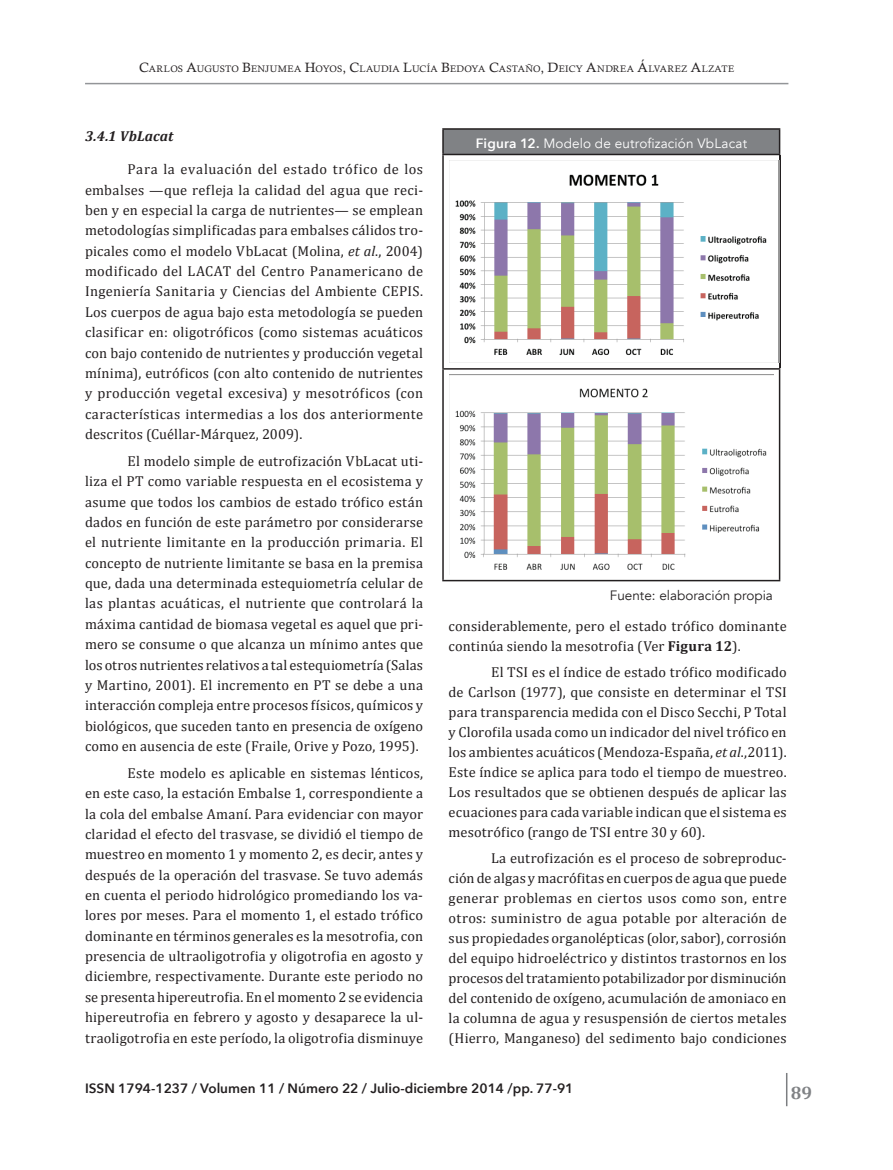
<style>
.page{position:relative;width:893px;height:1170px;background:#fff}
.page>*{position:absolute;margin:0;border:0;box-sizing:border-box;transform-origin:0 0}
.t1{font:700 18px "Cambria";color:#808285}
.t2{font:14.4px/20.4px "Cambria";letter-spacing:.01em;color:#231f20;text-align:justify}
.t3{font:italic 700 14.4px "Cambria";letter-spacing:.01em;color:#231f20}
.t4{font:600 13.5px "Avenir Next";color:#231f20}
.t5{font:13.5px "Avenir";letter-spacing:.01em;color:#fff}
.t6{font:13.5px "Avenir";color:#231f20}
.t7{font:9.45px "Calisto";letter-spacing:.015em;color:#231f20}
.s1{font-size:13.5px}
.s2{font-style:italic}
.s3{font-family:"Avenir Next";font-weight:600}
.s4{font-weight:700}
</style>
<div class="page">
<hr style="left:786px;top:1072px;width:1px;height:34px;background:#7c7e81">
<hr style="left:85px;top:83px;width:703px;height:1px;background:#939598">
<div style="left:443px;top:129px;width:337px;height:25px;background:#808285"></div>
<hr style="left:442px;top:155px;width:2px;height:213px;background:#231f20">
<hr style="left:779px;top:155px;width:1px;height:213px;background:#231f20">
<hr style="left:442px;top:368px;width:338px;height:1px;background:#231f20">
<hr style="left:442px;top:369px;width:2px;height:211px;background:#231f20">
<hr style="left:779px;top:369px;width:1px;height:211px;background:#231f20">
<hr style="left:442px;top:580px;width:338px;height:1px;background:#231f20">
<hr style="left:442px;top:128px;width:338px;height:2px;background:#231f20">
<hr style="left:442px;top:130px;width:2px;height:24px;background:#231f20">
<svg style="left:779px;top:130px;width:1px;height:24px"></svg>
<hr style="left:442px;top:154px;width:338px;height:1px;background:#231f20">
<img style="left:449px;top:160px;width:331px;height:203px">
<img style="left:449px;top:375px;width:325px;height:199px">
<p class="t7" style="left:139px;top:63px;width:597px"><span class="s1">C</span>ARLOS <span class="s1">A</span>UGUSTO <span class="s1">B</span>ENJUMEA <span class="s1">H</span>OYOS<span class="s1">, C</span>LAUDIA <span class="s1">L</span>UCÍA <span class="s1">B</span>EDOYA <span class="s1">C</span>ASTAÑO<span class="s1">, D</span>EICY <span class="s1">A</span>NDREA <span class="s1">Á</span>LVAREZ <span class="s1">A</span>LZATE</p>
<p class="t3" style="left:85px;top:126px;width:90px">3.4.1 VbLacat</p>
<p class="t2" style="left:85px;top:159px;width:340px;text-indent:43px">Para la evaluación del estado trófico de los embalses —que refleja la calidad del agua que reci&shy;ben y en especial la carga de nutrientes— se emplean metodologías simplificadas para embalses cálidos tro&shy;picales como el modelo VbLacat (Molina, <span class="s2">et al</span>., 2004) modificado del LACAT del Centro Panamericano de Ingeniería Sanitaria y Ciencias del Ambiente CEPIS.<br>Los cuerpos de agua bajo esta metodología se pueden clasificar en: oligotróficos (como sistemas acuáticos con bajo contenido de nutrientes y producción vegetal mínima), eutróficos (con alto contenido de nutrientes y producción vegetal excesiva) y mesotróficos (con características intermedias a los dos anteriormente descritos (Cuéllar-Márquez, 2009).</p>
<p class="t2" style="left:85px;top:450px;width:340px;text-indent:43px">El modelo simple de eutrofización VbLacat uti&shy;liza el PT como variable respuesta en el ecosistema y asume que todos los cambios de estado trófico están dados en función de este parámetro por considerarse el nutriente limitante en la producción primaria. El concepto de nutriente limitante se basa en la premisa que, dada una determinada estequiometría celular de las plantas acuáticas, el nutriente que controlará la máxima cantidad de biomasa vegetal es aquel que pri&shy;mero se consume o que alcanza un mínimo antes que los otros nutrientes relativos a tal estequiometría (Salas y Martino, 2001). El incremento en PT se debe a una interacción compleja entre procesos físicos, químicos y biológicos, que suceden tanto en presencia de oxígeno como en ausencia de este (Fraile, Orive y Pozo, 1995).</p>
<p class="t2" style="left:85px;top:762px;width:340px;text-indent:43px">Este modelo es aplicable en sistemas lénticos, en este caso, la estación Embalse 1, correspondiente a la cola del embalse Amaní. Para evidenciar con mayor claridad el efecto del trasvase, se dividió el tiempo de muestreo en momento 1 y momento 2, es decir, antes y después de la operación del trasvase. Se tuvo además en cuenta el periodo hidrológico promediando los va&shy;lores por meses. Para el momento 1, el estado trófico dominante en términos generales es la mesotrofia, con presencia de ultraoligotrofia y oligotrofia en agosto y diciembre, respectivamente. Durante este periodo no se presenta hipereutrofia. En el momento 2 se evidencia hipereutrofia en febrero y agosto y desaparece la ul&shy;traoligotrofia en este período, la oligotrofia disminuye</p>
<p class="t5" style="left:476px;top:136px;width:273px"><span class="s3">Figura 12.</span> Modelo de eutrofización VbLacat</p>
<p class="t6" style="left:610px;top:587px;width:165px">Fuente: elaboración propia</p>
<p class="t2" style="left:449px;top:616px;width:340px;line-height:20px">considerablemente, pero el estado trófico dominante continúa siendo la mesotrofia (Ver <span class="s4">Figura 12</span>).</p>
<p class="t2" style="left:449px;top:662px;width:340px;line-height:20px;text-indent:43px">El TSI es el índice de estado trófico modificado de Carlson (1977), que consiste en determinar el TSI para transparencia medida con el Disco Secchi, P Total y Clorofila usada como un indicador del nivel trófico en los ambientes acuáticos (Mendoza-España, <span class="s2">et al</span>.,2011).<br>Este índice se aplica para todo el tiempo de muestreo.<br>Los resultados que se obtienen después de aplicar las ecuaciones para cada variable indican que el sistema es mesotrófico (rango de TSI entre 30 y 60).</p>
<p class="t2" style="left:449px;top:848px;width:340px;line-height:20px;text-indent:43px">La eutrofización es el proceso de sobreproduc&shy;ción de algas y macrófitas en cuerpos de agua que puede generar problemas en ciertos usos como son, entre otros: suministro de agua potable por alteración de sus propiedades organolépticas (olor, sabor), corrosión del equipo hidroeléctrico y distintos trastornos en los procesos del tratamiento potabilizador por disminución del contenido de oxígeno, acumulación de amoniaco en la columna de agua y resuspensión de ciertos metales (Hierro, Manganeso) del sedimento bajo condiciones</p>
<p class="t4" style="left:85px;top:1076px;width:490px">ISSN 1794-1237 / Volumen 11 / Número 22 / Julio-diciembre 2014 /pp. 77-91</p>
<p class="t1" style="left:791px;top:1079px;width:23px">89</p>
</div>
